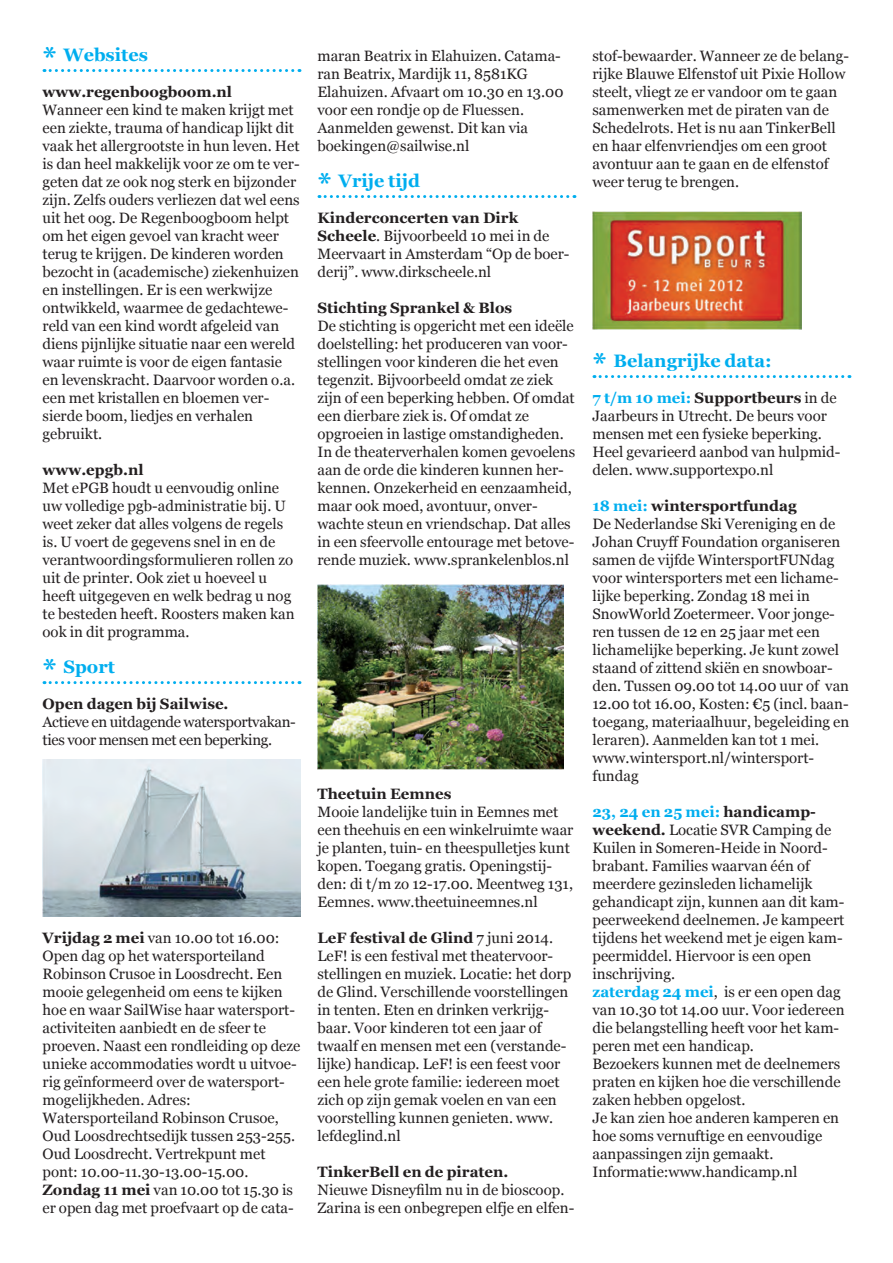
<style>
.page{position:relative;width:893px;height:1263px;background:#fff}
.page>*{position:absolute;margin:0;border:0;box-sizing:border-box;transform-origin:0 0}
.t1{font:700 18px "Georgia";color:#00aeef}
.t2{font:15px/18px "Georgia";color:#231f20}
.t3{font:700 15px "Georgia";color:#231f20}
.t4{font:15px/18px "Georgia";letter-spacing:-.02em;color:#231f20}
.s1{font-size:30px}
.s2{font-weight:700}
.s3{font-weight:700;color:#00aeef}
</style>
<div class="page">
<svg style="left:44px;top:69px;width:256px;height:3px"></svg>
<svg style="left:44px;top:681px;width:256px;height:3px"></svg>
<svg style="left:319px;top:195px;width:256px;height:3px"></svg>
<svg style="left:594px;top:375px;width:256px;height:3px"></svg>
<img style="left:43px;top:759px;width:257px;height:157px">
<img style="left:318px;top:585px;width:245px;height:184px">
<img style="left:593px;top:212px;width:208px;height:118px">
<p class="t1" style="left:43px;top:44px;width:107px"><span class="s1">*</span> Websites</p>
<p class="t3" style="left:43px;top:83px;width:191px">www.regenboogboom.nl</p>
<p class="t2" style="left:43px;top:100px;width:259px">Wanneer een kind te maken krijgt met een ziekte, trauma of handicap lijkt dit vaak het allergrootste in hun leven. Het is dan heel makkelijk voor ze om te ver&shy;geten dat ze ook nog sterk en bijzonder zijn. Zelfs ouders verliezen dat wel eens uit het oog. De Regenboogboom helpt om het eigen gevoel van kracht weer terug te krijgen. De kinderen worden bezocht in (academische) ziekenhuizen en instellingen. Er is een werkwijze ontwikkeld, waarmee de gedachtewe&shy;reld van een kind wordt afgeleid van diens pijnlijke situatie naar een wereld waar ruimte is voor de eigen fantasie en levenskracht. Daarvoor worden o.a. een met kristallen en bloemen ver&shy;sierde boom, liedjes en verhalen gebruikt.</p>
<p class="t3" style="left:43px;top:461px;width:102px">www.epgb.nl</p>
<p class="t2" style="left:43px;top:478px;width:254px">Met ePGB houdt u eenvoudig online uw volledige pgb-administratie bij. U weet zeker dat alles volgens de regels is. U voert de gegevens snel in en de verantwoordingsformulieren rollen zo uit de printer. Ook ziet u hoeveel u heeft uitgegeven en welk bedrag u nog te besteden heeft. Roosters maken kan ook in dit programma.</p>
<p class="t1" style="left:43px;top:656px;width:74px"><span class="s1">*</span> Sport</p>
<p class="t3" style="left:43px;top:695px;width:188px">Open dagen bij Sailwise.</p>
<p class="t4" style="left:43px;top:712px;width:255px">Actieve en uitdagende watersportvakan&shy;ties voor mensen met een beperking.</p>
<p class="t2" style="left:43px;top:928px;width:259px"><span class="s2">Vrijdag 2 mei</span> van 10.00 tot 16.00:<br>Open dag op het watersporteiland Robinson Crusoe in Loosdrecht. Een mooie gelegenheid om eens te kijken hoe en waar SailWise haar watersport&shy;activiteiten aanbiedt en de sfeer te proeven. Naast een rondleiding op deze unieke accommodaties wordt u uitvoe&shy;rig geïnformeerd over de watersport&shy;mogelijkheden. Adres:<br>Watersporteiland Robinson Crusoe, Oud Loosdrechtsedijk tussen 253-255.<br>Oud Loosdrecht. Vertrekpunt met pont: 10.00-11.30-13.00-15.00.<br><span class="s2">Zondag 11 mei</span> van 10.00 tot 15.30 is er open dag met proefvaart op de cata-</p>
<p class="t2" style="left:317px;top:46px;width:248px">maran Beatrix in Elahuizen. Catama&shy;ran Beatrix, Mardijk 11, 8581KG<br>Elahuizen. Afvaart om 10.30 en 13.00 voor een rondje op de Fluessen.<br>Aanmelden gewenst. Dit kan via boekingen@sailwise.nl</p>
<p class="t1" style="left:317px;top:170px;width:104px"><span class="s1">*</span> Vrije tijd</p>
<p class="t2" style="left:317px;top:208px;width:254px"><span class="s2">Kinderconcerten van Dirk<br>Scheele</span>. Bijvoorbeeld 10 mei in de<br>Meervaart in Amsterdam “Op de boer&shy;derij”. www.dirkscheele.nl</p>
<p class="t3" style="left:317px;top:299px;width:196px">Stichting Sprankel &amp; Blos</p>
<p class="t2" style="left:317px;top:316px;width:259px">De stichting is opgericht met een ideële doelstelling: het produceren van voor&shy;stellingen voor kinderen die het even tegenzit. Bijvoorbeeld omdat ze ziek zijn of een beperking hebben. Of omdat een dierbare ziek is. Of omdat ze opgroeien in lastige omstandigheden.<br>In de theaterverhalen komen gevoelens aan de orde die kinderen kunnen her&shy;kennen. Onzekerheid en eenzaamheid, maar ook moed, avontuur, onver&shy;wachte steun en vriendschap. Dat alles in een sfeervolle entourage met betove&shy;rende muziek. www.sprankelenblos.nl</p>
<p class="t3" style="left:317px;top:785px;width:135px">Theetuin Eemnes</p>
<p class="t2" style="left:317px;top:802px;width:257px">Mooie landelijke tuin in Eemnes met een theehuis en een winkelruimte waar je planten, tuin- en theespulletjes kunt kopen. Toegang gratis. Openingstij&shy;den: di t/m zo 12-17.00. Meentweg 131, Eemnes. www.theetuineemnes.nl</p>
<p class="t2" style="left:317px;top:928px;width:255px"><span class="s2">LeF festival de Glind</span> 7 juni 2014.<br>LeF! is een festival met theatervoor&shy;stellingen en muziek. Locatie: het dorp de Glind. Verschillende voorstellingen in tenten. Eten en drinken verkrijg&shy;baar. Voor kinderen tot een jaar of twaalf en mensen met een (verstande&shy;lijke) handicap. LeF! is een feest voor een hele grote familie: iedereen moet zich op zijn gemak voelen en van een voorstelling kunnen genieten. www. lefdeglind.nl</p>
<p class="t3" style="left:317px;top:1163px;width:192px">TinkerBell en de piraten.</p>
<p class="t2" style="left:317px;top:1180px;width:258px">Nieuwe Disneyfilm nu in de bioscoop.<br>Zarina is een onbegrepen elfje en elfen-</p>
<p class="t2" style="left:592px;top:46px;width:258px">stof-bewaarder. Wanneer ze de belang&shy;rijke Blauwe Elfenstof uit Pixie Hollow steelt, vliegt ze er vandoor om te gaan samenwerken met de piraten van de Schedelrots. Het is nu aan TinkerBell en haar elfenvriendjes om een groot avontuur aan te gaan en de elfenstof weer terug te brengen.</p>
<p class="t1" style="left:592px;top:350px;width:181px"><span class="s1">*</span> Belangrijke data:</p>
<p class="t2" style="left:592px;top:388px;width:249px"><span class="s3">7 t/m 10 mei:</span> <span class="s2">Supportbeurs</span> in de Jaarbeurs in Utrecht. De beurs voor mensen met een fysieke beperking.<br>Heel gevarieerd aanbod van hulpmid&shy;delen. www.supportexpo.nl</p>
<p class="t2" style="left:592px;top:496px;width:258px"><span class="s3">18 mei:</span> <span class="s2">wintersportfundag<br></span>De Nederlandse Ski Vereniging en de Johan Cruyff Foundation organiseren samen de vijfde WintersportFUNdag voor wintersporters met een lichame&shy;lijke beperking. Zondag 18 mei in SnowWorld Zoetermeer. Voor jonge&shy;ren tussen de 12 en 25 jaar met een lichamelijke beperking. Je kunt zowel staand of zittend skiën en snowboar&shy;den. Tussen 09.00 tot 14.00 uur of van 12.00 tot 16.00, Kosten: €5 (incl. baan&shy;toegang, materiaalhuur, begeleiding en leraren). Aanmelden kan tot 1 mei. www.wintersport.nl/wintersport&shy;fundag</p>
<p class="t2" style="left:592px;top:802px;width:254px"><span class="s3">23, 24 en 25 mei:</span> <span class="s2">handicamp&shy;weekend.</span> Locatie SVR Camping de<br>Kuilen in Someren-Heide in Noord&shy;brabant. Families waarvan één of meerdere gezinsleden lichamelijk gehandicapt zijn, kunnen aan dit kam&shy;peerweekend deelnemen. Je kampeert tijdens het weekend met je eigen kam&shy;peermiddel. Hiervoor is een open inschrijving.<br><span class="s3">zaterdag 24 mei</span>, is er een open dag van 10.30 tot 14.00 uur. Voor iedereen die belangstelling heeft voor het kam&shy;peren met een handicap.<br>Bezoekers kunnen met de deelnemers praten en kijken hoe die verschillende zaken hebben opgelost.<br>Je kan zien hoe anderen kamperen en hoe soms vernuftige en eenvoudige aanpassingen zijn gemaakt.<br>Informatie:www.handicamp.nl</p>
</div>
